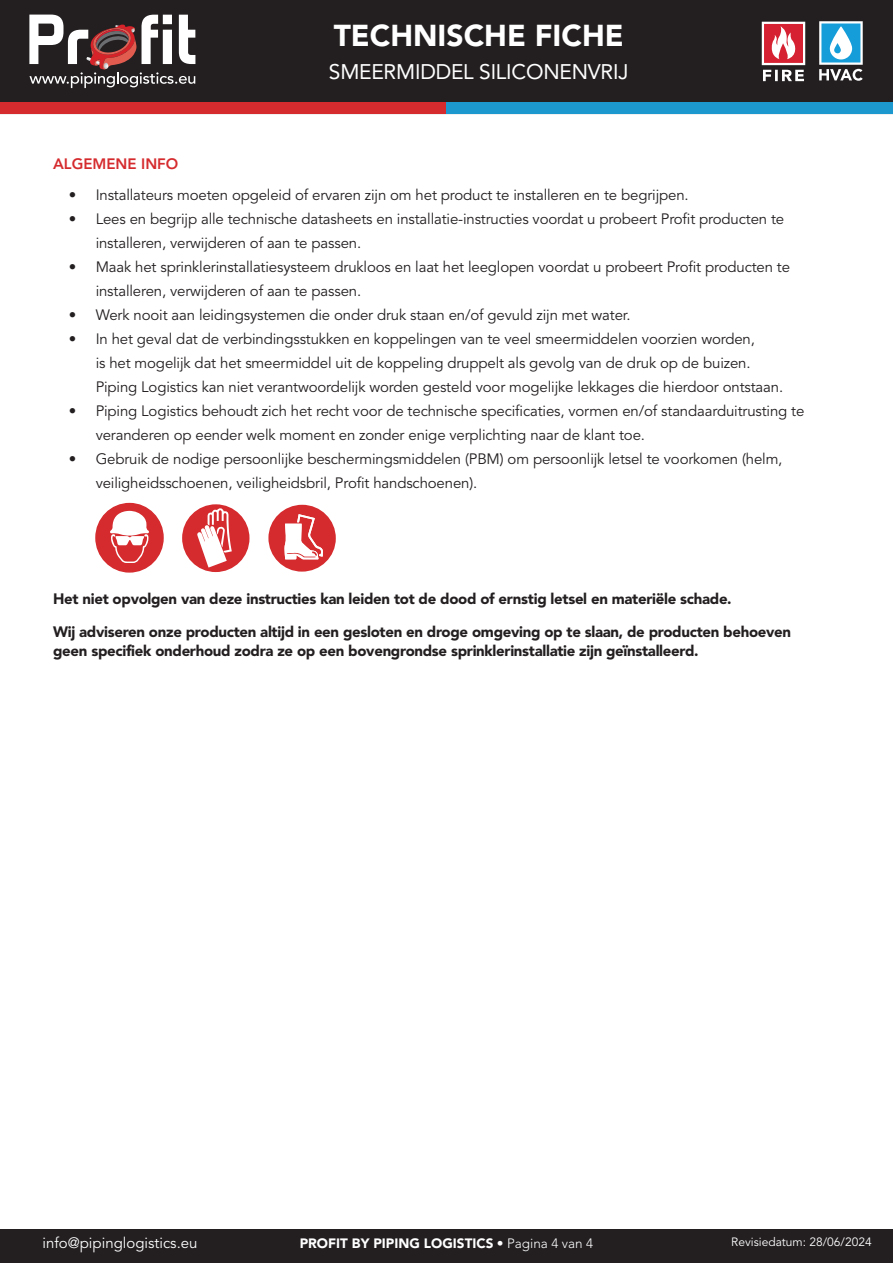
<style>
.page{position:relative;width:893px;height:1263px;background:#fff}
.page>*{position:absolute;margin:0;border:0;box-sizing:border-box;transform-origin:0 0}
.t1{font:900 30px "Avenir LT Std";color:#fff}
.t2{font:21px "Avenir LT Std";letter-spacing:-.01em;color:#fff}
.t3{font:15px/24px "Avenir LT Std";letter-spacing:-.01em;color:#231f20}
.Lopende_tekst{font:900 15px/19.5px "Avenir LT Std";letter-spacing:-.02em;color:#231f20}
.t4{font:15px "Avenir LT Std";color:#fff}
.Titles{font:800 15px "Avenir LT Std";color:#d52b2e}
.t5{font:900 13.5px "Avenir LT Std";color:#fff}
.t6{font:12px "Avenir LT Std";color:#fff}
.s1{font-weight:300}
</style>
<div class="page">
<svg style="left:268px;top:505px;width:68px;height:67px"></svg>
<svg style="left:182px;top:504px;width:68px;height:68px"></svg>
<svg style="left:95px;top:502px;width:69px;height:71px"></svg>
<div style="left:0;top:1229px;width:893px;height:34px;background:#231f20"></div>
<div style="left:0;top:0;width:893px;height:103px;background:#231f20"></div>
<svg style="left:29px;top:15px;width:166px;height:73px"></svg>
<div style="left:0;top:103px;width:446px;height:11px;background:#d52b2e"></div>
<div style="left:446px;top:103px;width:447px;height:11px;background:#1c98ce"></div>
<svg style="left:762px;top:22px;width:43px;height:59px"></svg>
<svg style="left:819px;top:21px;width:44px;height:60px"></svg>
<h1 class="t1" style="left:334px;top:17px;width:291px">TECHNISCHE FICHE</h1>
<h2 class="t2" style="left:329px;top:59px;width:301px">SMEERMIDDEL SILICONENVRIJ</h2>
<p class="Titles" style="left:53px;top:155px;width:127px">ALGEMENE INFO</p>
<p class="t3" style="left:69px;top:183px;width:621px">• Installateurs moeten opgeleid of ervaren zijn om het product te installeren en te begrijpen.</p>
<p class="t3" style="left:96px;top:207px;width:690px;text-indent:-27px">• Lees en begrijp alle technische datasheets en installatie-instructies voordat u probeert Profit producten te installeren, verwijderen of aan te passen.</p>
<p class="t3" style="left:96px;top:255px;width:696px;text-indent:-27px">• Maak het sprinklerinstallatiesysteem drukloos en laat het leeglopen voordat u probeert Profit producten te installeren, verwijderen of aan te passen.</p>
<p class="t3" style="left:69px;top:303px;width:563px">• Werk nooit aan leidingsystemen die onder druk staan en/of gevuld zijn met water.</p>
<p class="t3" style="left:96px;top:327px;width:689px;text-indent:-27px">• In het geval dat de verbindingsstukken en koppelingen van te veel smeermiddelen voorzien worden,<br>is het mogelijk dat het smeermiddel uit de koppeling druppelt als gevolg van de druk op de buizen.<br>Piping Logistics kan niet verantwoordelijk worden gesteld voor mogelijke lekkages die hierdoor ontstaan.</p>
<p class="t3" style="left:96px;top:399px;width:710px;text-indent:-27px">• Piping Logistics behoudt zich het recht voor de technische specificaties, vormen en/of standaarduitrusting te veranderen op eender welk moment en zonder enige verplichting naar de klant toe.</p>
<p class="t3" style="left:96px;top:447px;width:688px;text-indent:-27px">• Gebruik de nodige persoonlijke beschermingsmiddelen (PBM) om persoonlijk letsel te voorkomen (helm, veiligheidsschoenen, veiligheidsbril, Profit handschoenen).</p>
<p class="Lopende_tekst" style="left:53px;top:589px;width:680px">Het niet opvolgen van deze instructies kan leiden tot de dood of ernstig letsel en materiële schade.</p>
<p class="Lopende_tekst" style="left:53px;top:622px;width:739px">Wij adviseren onze producten altijd in een gesloten en droge omgeving op te slaan, de producten behoeven geen specifiek onderhoud zodra ze op een bovengrondse sprinklerinstallatie zijn geïnstalleerd.</p>
<p class="t4" style="left:43px;top:1234px;width:157px">info@pipinglogistics.eu</p>
<p class="t5" style="left:300px;top:1235px;width:295px">PROFIT BY PIPING LOGISTICS <span class="s1">• Pagina 4 van 4</span></p>
<p class="t6" style="left:731px;top:1235px;width:142px">Revisiedatum: 28/06/2024</p>
</div>
